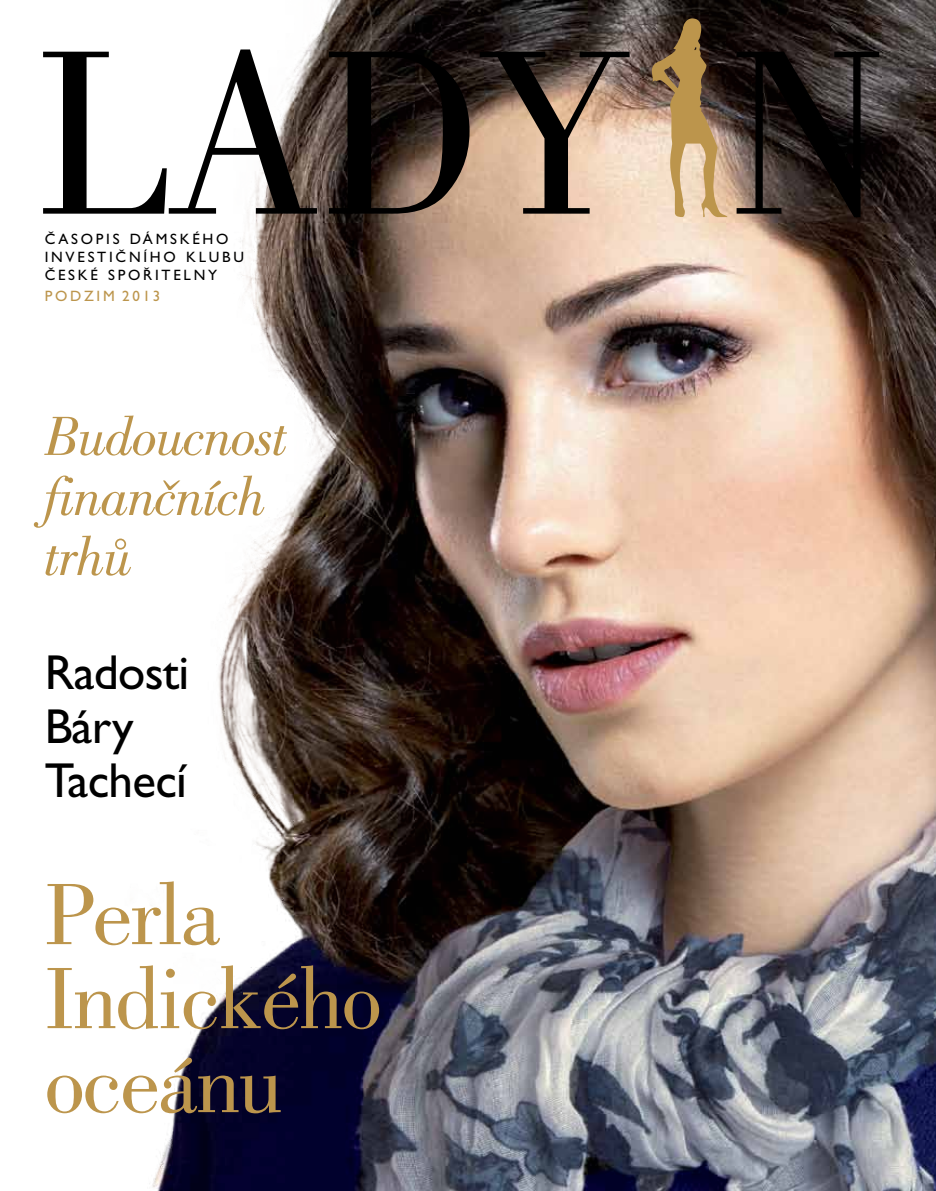
<style>
.page{position:relative;width:936px;height:1191px;background:#fff}
.page>*{position:absolute;margin:0;border:0;box-sizing:border-box;transform-origin:0 0}
.t1{font:242.4px "Bodoni CE";color:#000}
.t2{font:90px/84px "Bodoni CE";letter-spacing:-.025em;color:#bc954c}
.t3{font:italic 57px/60px "Bodoni CE";letter-spacing:-.025em;color:#bc954c}
.t4{font:49.2px/54px "Gill Sans CE";letter-spacing:-.015em;color:#000}
.t5{font:15px/18px "Gill Sans CE";letter-spacing:.185em;color:#000}
.t6{font:15px "Gill Sans CE";letter-spacing:.185em;color:#bc954c}
</style>
<div class="page">
<img style="left:152px;top:0;width:783px;height:1191px">
<svg style="left:651px;top:18px;width:76px;height:199px"></svg>
<h1 class="t1" style="left:34px;top:9px;width:856px">LADY N</h1>
<p class="t5" style="left:45px;top:230px;width:201px">ČA SOPIS DÁMSKÉHO<br>INVESTIČ NÍHO KLUBU<br>ČESKÉ SPOŘITELNY</p>
<p class="t6" style="left:45px;top:287px;width:117px">POD ZIM 2013</p>
<h3 class="t3" style="left:45px;top:407px;width:245px">Budoucnost finančních trhů</h3>
<h3 class="t4" style="left:45px;top:645px;width:146px">RADOSTI<br>BÁRY<br>TACHECÍ</h3>
<h2 class="t2" style="left:45px;top:874px;width:338px">Perla<br>Indického oceánu</h2>
</div>
